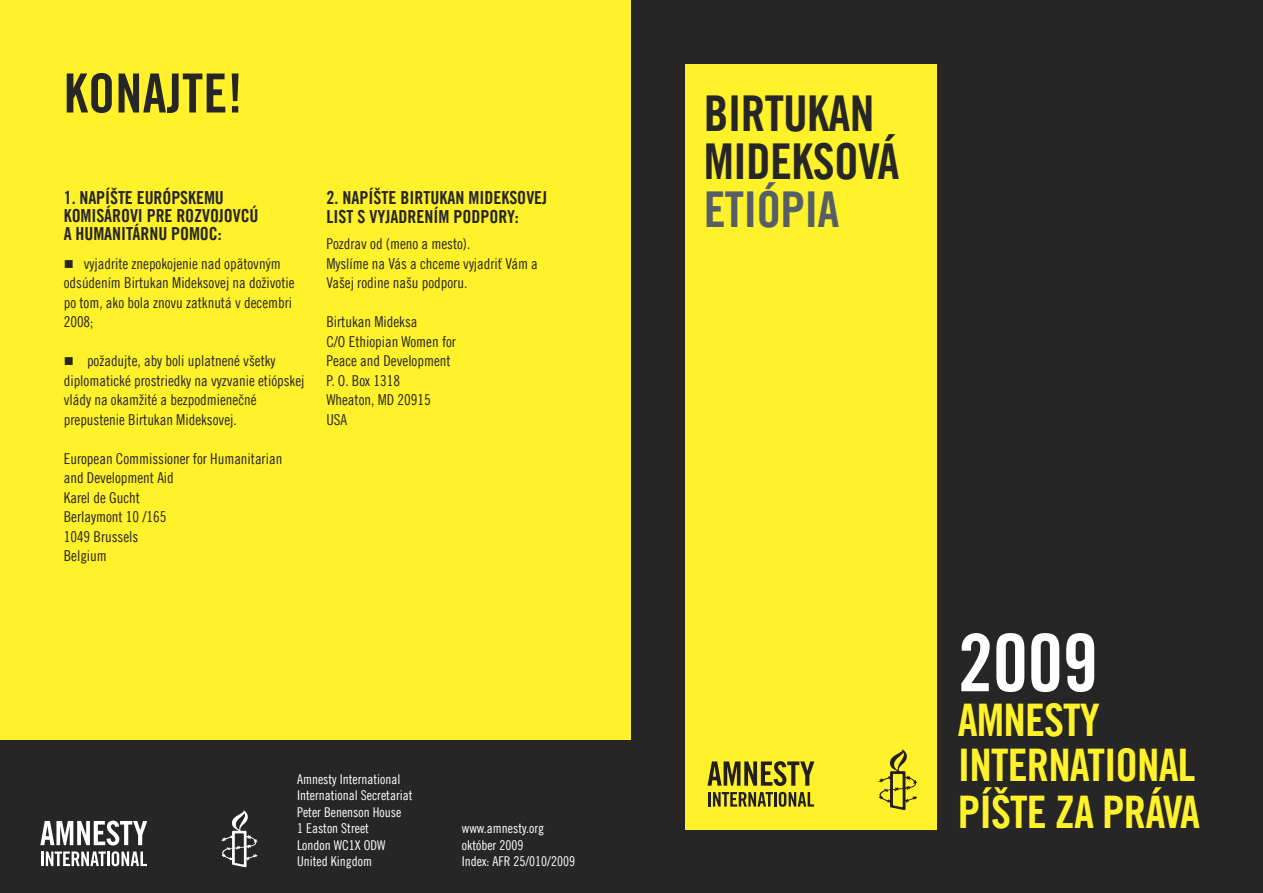
<style>
.page{position:relative;width:1263px;height:893px;background:#fff}
.page>*{position:absolute;margin:0;border:0;box-sizing:border-box;transform-origin:0 0}
.t1{font:79.5px "Amnesty Trade Gothic Bd Cn 20";color:#fff}
.t2{font:54px "Amnesty Trade Gothic Bd Cn 20";letter-spacing:.005em;color:#272627}
.t3{font:49.5px/48px "Amnesty Trade Gothic Bd Cn 20";letter-spacing:-.015em;color:#272627}
.t4{font:49.5px "Amnesty Trade Gothic Bd Cn 20";letter-spacing:-.015em;color:#565f67}
.t5{font:45px/45.8px "Amnesty Trade Gothic Bd Cn 20";letter-spacing:-.02em;color:#fff12a}
.t6{font:18px/18px "Amnesty Trade Gothic Bd Cn 20";letter-spacing:-.005em;color:#272627}
.t7{font:15px/19.5px "Amnesty Trade Gothic Cn 18";color:#272627}
.t8{font:13.5px/16.5px "Amnesty Trade Gothic Cn 18";color:#fff}
</style>
<div class="page">
<div style="left:0;top:0;width:631px;height:893px;background:#fff12a"></div>
<div style="left:631px;top:0;width:632px;height:893px;background:#272627"></div>
<div style="left:685px;top:64px;width:251px;height:765px;background:#fff12a"></div>
<svg style="left:878px;top:749px;width:39px;height:61px"></svg>
<svg style="left:708px;top:792px;width:106px;height:15px"></svg>
<svg style="left:707px;top:761px;width:107px;height:25px"></svg>
<div style="left:0;top:740px;width:631px;height:153px;background:#272627"></div>
<svg style="left:221px;top:810px;width:37px;height:57px"></svg>
<svg style="left:41px;top:851px;width:106px;height:15px"></svg>
<svg style="left:40px;top:821px;width:107px;height:24px"></svg>
<h2 class="t2" style="left:64px;top:60px;width:180px">KONAJTE!</h2>
<p class="t6" style="left:64px;top:188px;width:196px">1. NAPÍŠTE EURÓPSKEMU<br>KOMISÁROVI PRE ROZVOJOVCÚ<br>A HUMANITÁRNU POMOC:</p>
<p class="t7" style="left:64px;top:253px;width:232px">■ vyjadrite znepokojenie nad opätovným odsúdením Birtukan Mideksovej na doživotie po tom, ako bola znovu zatknutá v decembri 2008;</p>
<p class="t7" style="left:64px;top:351px;width:242px">■ požadujte, aby boli uplatnené všetky diplomatické prostriedky na vyzvanie etiópskej vlády na okamžité a bezpodmienečné prepustenie Birtukan Mideksovej.</p>
<p class="t7" style="left:64px;top:448px;width:220px">European Commissioner for Humanitarian and Development Aid<br>Karel de Gucht<br>Berlaymont 10 /165<br>1049 Brussels<br>Belgium</p>
<p class="t6" style="left:326px;top:187px;width:222px;line-height:19.5px">2. NAPÍŠTE BIRTUKAN MIDEKSOVEJ<br>LIST S VYJADRENÍM PODPORY:</p>
<p class="t7" style="left:326px;top:234px;width:213px">Pozdrav od (meno a mesto).<br>Myslíme na Vás a chceme vyjadriť Vám a<br>Vašej rodine našu podporu.</p>
<p class="t7" style="left:326px;top:312px;width:131px">Birtukan Mideksa<br>C/O Ethiopian Women for<br>Peace and Development<br>P. O. Box 1318<br>Wheaton, MD 20915<br>USA</p>
<p class="t8" style="left:297px;top:771px;width:117px">Amnesty International<br>International Secretariat<br>Peter Benenson House<br>1 Easton Street<br>London WC1X ODW<br>United Kingdom</p>
<p class="t8" style="left:462px;top:820px;width:115px">www.amnesty.org október 2009<br>Index: AFR 25/010/2009</p>
<h3 class="t3" style="left:704px;top:89px;width:197px">BIRTUKAN<br>MIDEKSOVÁ</h3>
<h3 class="t4" style="left:704px;top:179px;width:137px">ETIÓPIA</h3>
<h1 class="t1" style="left:958px;top:614px;width:141px">2009</h1>
<h3 class="t5" style="left:958px;top:696px;width:244px">AMNESTY<br>INTERNATIONAL<br>PÍŠTE ZA PRÁVA</h3>
</div>
